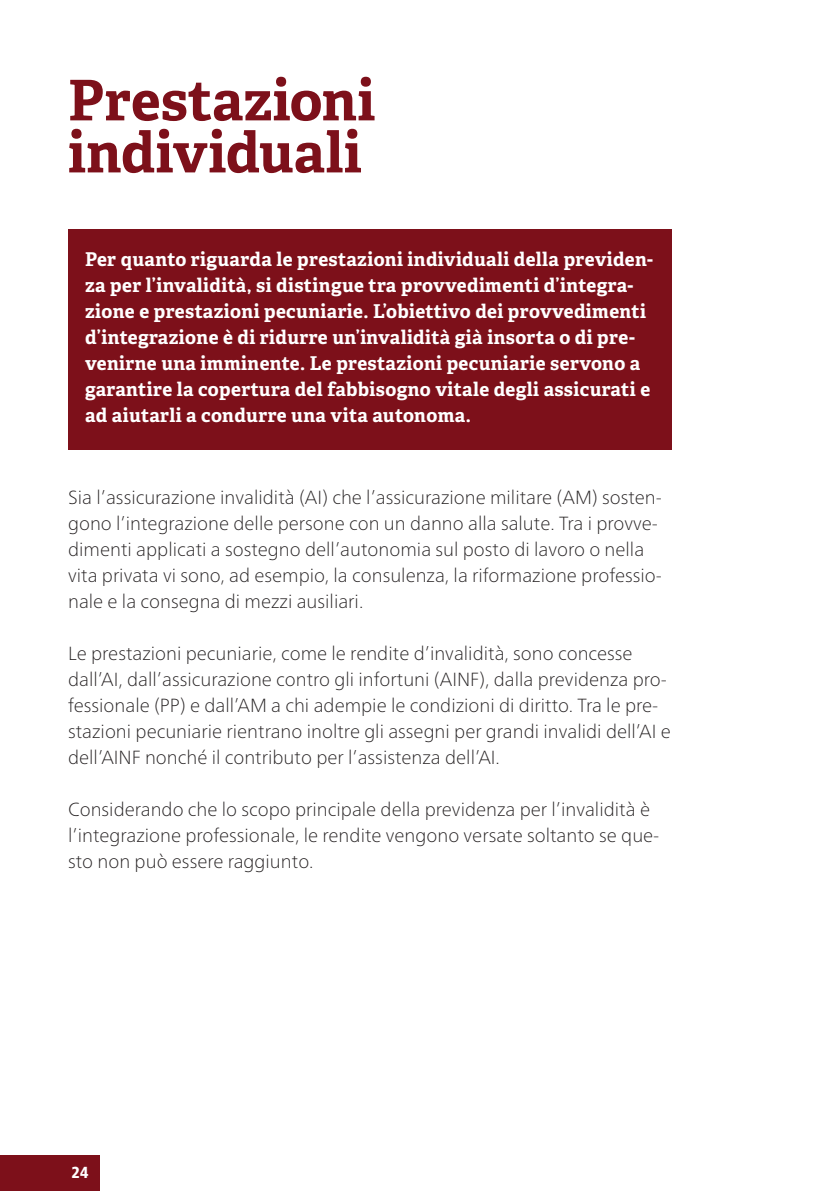
<style>
.page{position:relative;width:840px;height:1191px;background:#fff}
.page>*{position:absolute;margin:0;border:0;box-sizing:border-box;transform-origin:0 0}
.t1{font:700 56px/52px "Adelle";letter-spacing:.005em;color:#7d101a}
.t2{font:100 19px/26px "Frutiger Neue LT Pro";color:#231f20}
.t3{font:700 19px/26px "Adelle";letter-spacing:.02em;color:#fff}
.t4{font:900 condensed 16px "Frutiger";color:#fff}
</style>
<div class="page">
<div style="left:0;top:1155px;width:99px;height:36px;background:#7d101a"></div>
<div style="left:68px;top:229px;width:603px;height:221px;background:#7d101a"></div>
<h1 class="t1" style="left:68px;top:75px;width:308px">Prestazioni individuali</h1>
<p class="t3" style="left:85px;top:247px;width:569px">Per quanto riguarda le prestazioni individuali della previden&shy;za per l’invalidità, si distingue tra provvedimenti d’integra&shy;zione e prestazioni pecuniarie. L’obiettivo dei provvedimenti d’integrazione è di ridurre un’invalidità già insorta o di pre&shy;venirne una imminente. Le prestazioni pecuniarie servono a garantire la copertura del fabbisogno vitale degli assicurati e ad aiutarli a condurre una vita autonoma.</p>
<p class="t2" style="left:68px;top:484px;width:595px">Sia l’assicurazione invalidità (AI) che l’assicurazione militare (AM) sosten&shy;gono l’integrazione delle persone con un danno alla salute. Tra i provve&shy;dimenti applicati a sostegno dell’autonomia sul posto di lavoro o nella vita privata vi sono, ad esempio, la consulenza, la riformazione professio&shy;nale e la consegna di mezzi ausiliari.</p>
<p class="t2" style="left:68px;top:640px;width:604px">Le prestazioni pecuniarie, come le rendite d’invalidità, sono concesse dall’AI, dall’assicurazione contro gli infortuni (AINF), dalla previdenza pro&shy;fessionale (PP) e dall’AM a chi adempie le condizioni di diritto. Tra le pre&shy;stazioni pecuniarie rientrano inoltre gli assegni per grandi invalidi dell’AI e dell’AINF nonché il contributo per l’assistenza dell’AI.</p>
<p class="t2" style="left:68px;top:796px;width:592px">Considerando che lo scopo principale della previdenza per l’invalidità è l’integrazione professionale, le rendite vengono versate soltanto se que&shy;sto non può essere raggiunto.</p>
<p class="t4" style="left:71px;top:1163px;width:19px">24</p>
</div>
